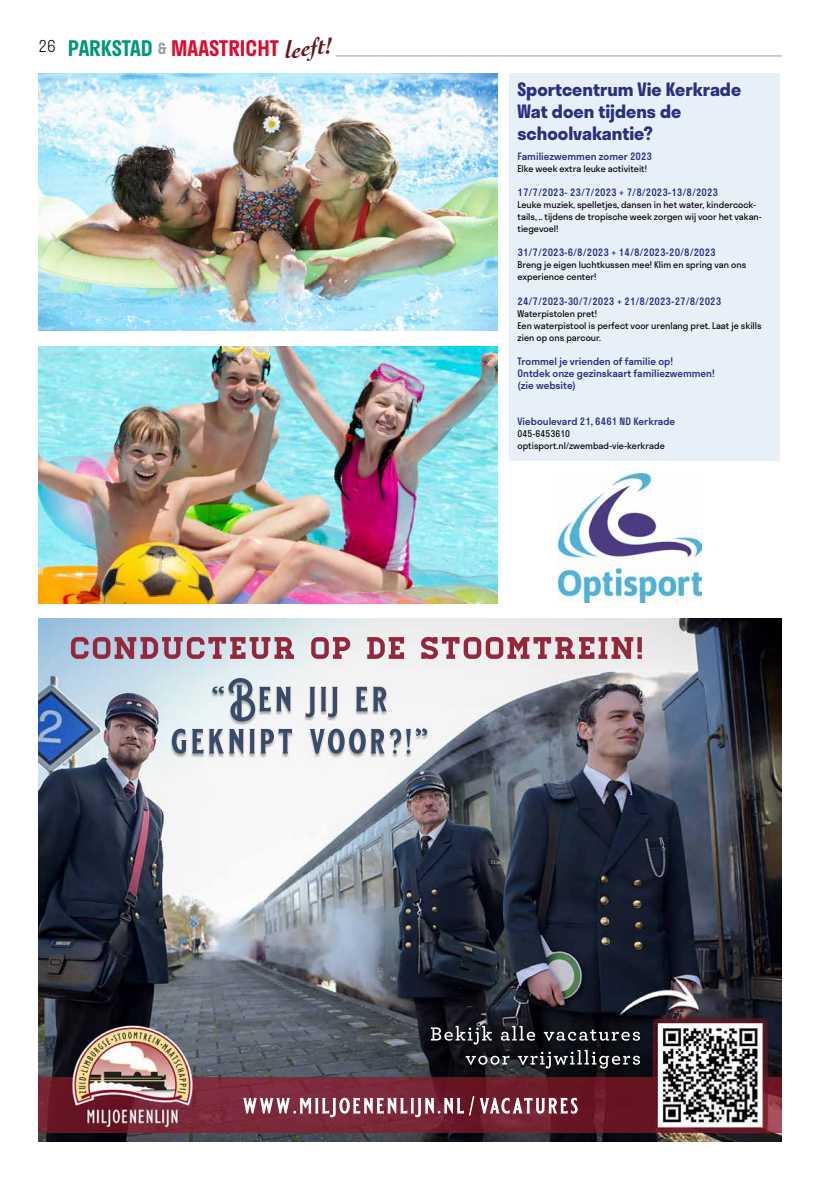
<style>
.page{position:relative;width:820px;height:1177px;background:#fff}
.page>*{position:absolute;margin:0;border:0;box-sizing:border-box;transform-origin:0 0}
.t1{font:italic 700 24px "Cochin";color:#63161a}
.t2{font:600 21px "Stratos";color:#dd0b2f}
.t3{font:700 18px/22px "Stratos";color:#29307d}
.t4{font:500 10px/12px "Stratos";color:#29307d}
.t5{font:9px/12px "Stratos";color:#000}
.s1{color:#009879}
.s2{font-size:15px;color:#9d9d9c}
</style>
<div class="page">
<div style="left:509px;top:74px;width:270px;height:387px;background:#e7f0f8"></div>
<img style="left:38px;top:74px;width:459px;height:256px">
<img style="left:38px;top:347px;width:459px;height:256px">
<img style="left:558px;top:473px;width:143px;height:129px">
<img style="left:38px;top:618px;width:743px;height:523px">
<img style="left:38px;top:1077px;width:743px;height:55px">
<hr style="left:335px;top:55px;width:446px;height:1px;background:#9d9d9c">
<h2 class="t2" style="left:38px;top:31px;width:242px"><sup>26</sup> <span class="s1">PARKSTAD</span> <span class="s2">&amp;</span> MAASTRICHT</h2>
<h1 class="t1" style="left:283px;top:35px;width:50px;rotate:-7deg">leeft!</h1>
<h3 class="t3" style="left:517px;top:77px;width:225px">Sportcentrum Vie Kerkrade<br>Wat doen tijdens de schoolvakantie?</h3>
<p class="t4" style="left:517px;top:150px;width:136px">Familiezwemmen zomer 2023</p>
<p class="t5" style="left:517px;top:163px;width:131px">Elke week extra leuke activiteit!</p>
<p class="t4" style="left:517px;top:186px;width:202px">17/7/2023- 23/7/2023 + 7/8/2023-13/8/2023</p>
<p class="t5" style="left:517px;top:199px;width:246px">Leuke muziek, spelletjes, dansen in het water, kindercock&shy;tails, .. tijdens de tropische week zorgen wij voor het vakan&shy;tiegevoel!</p>
<p class="t4" style="left:517px;top:246px;width:200px">31/7/2023-6/8/2023 + 14/8/2023-20/8/2023</p>
<p class="t5" style="left:517px;top:259px;width:230px">Breng je eigen luchtkussen mee! Klim en spring van ons experience center!</p>
<p class="t4" style="left:517px;top:294px;width:205px">24/7/2023-30/7/2023 + 21/8/2023-27/8/2023</p>
<p class="t5" style="left:517px;top:307px;width:245px">Waterpistolen pret!<br>Een waterpistool is perfect voor urenlang pret. Laat je skills zien op ons parcour.</p>
<p class="t4" style="left:517px;top:354px;width:199px">Trommel je vrienden of familie op!<br>Ontdek onze gezinskaart familiezwemmen! (zie website)</p>
<p class="t4" style="left:517px;top:414px;width:159px">Vieboulevard 21, 6461 ND Kerkrade</p>
<p class="t5" style="left:517px;top:427px;width:149px">045-6453610 optisport.nl/zwembad-vie-kerkrade</p>
</div>
